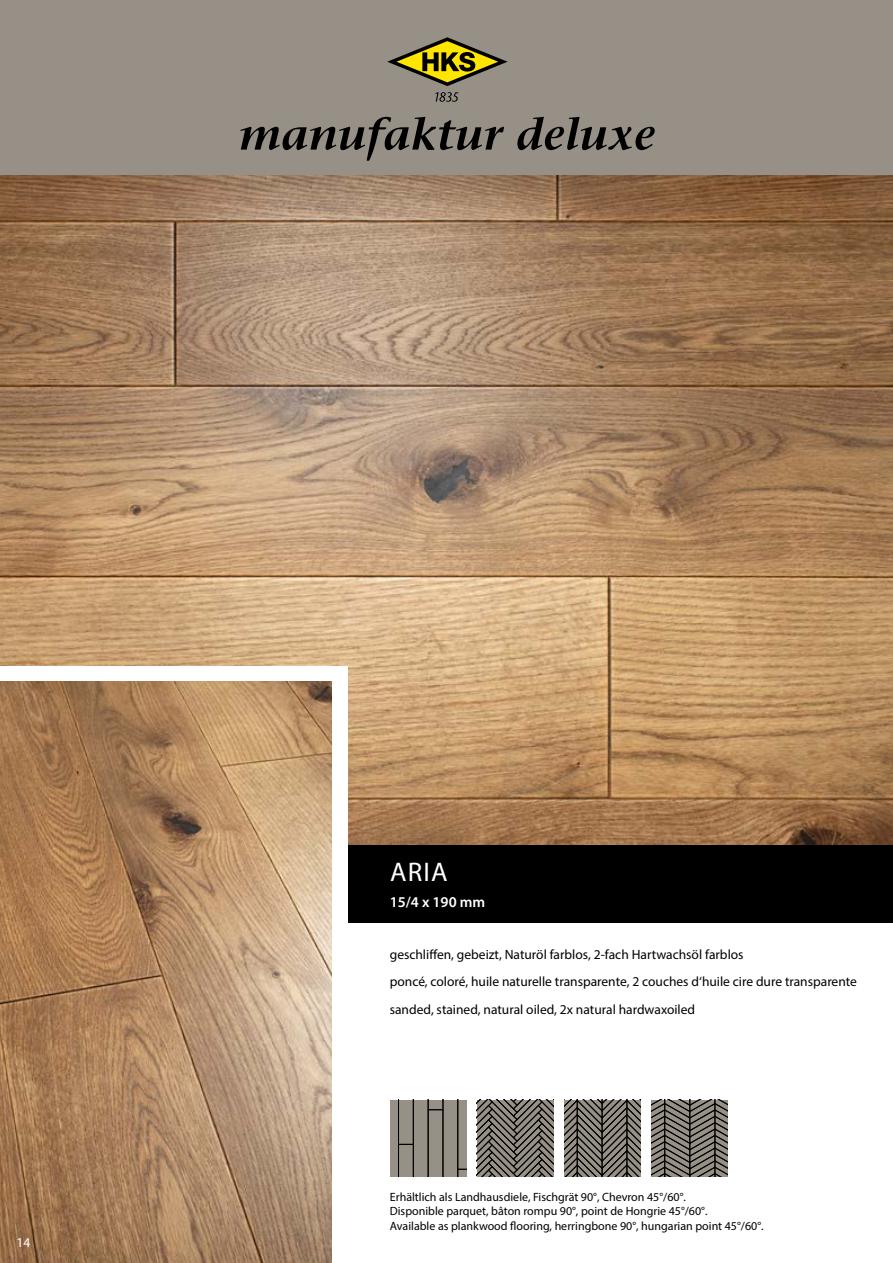
<style>
.page{position:relative;width:893px;height:1263px;background:#fff}
.page>*{position:absolute;margin:0;border:0;box-sizing:border-box;transform-origin:0 0}
.t1{font:27px "Myriad Pro";color:#fff}
.t2{font:600 15px "Myriad Pro";color:#fff}
.t3{font:13.5px/27.8px "Myriad Pro";color:#000}
.t4{font:13.5px "Myriad Pro";color:#fff}
.t5{font:12px/14.4px "Myriad Pro";color:#000}
</style>
<div class="page">
<div style="left:347px;top:844px;width:546px;height:79px;background:#000"></div>
<div style="left:0;top:0;width:893px;height:175px;background:#979087"></div>
<svg style="left:387px;top:37px;width:121px;height:49px"></svg>
<svg style="left:435px;top:92px;width:24px;height:10px"></svg>
<svg style="left:240px;top:117px;width:264px;height:44px"></svg>
<svg style="left:517px;top:117px;width:138px;height:33px"></svg>
<svg style="left:477px;top:1100px;width:76px;height:76px;background:#6a655f"></svg>
<svg style="left:564px;top:1100px;width:77px;height:76px;background:#68635d"></svg>
<svg style="left:651px;top:1100px;width:77px;height:76px;background:#6b6660"></svg>
<svg style="left:390px;top:1100px;width:76px;height:76px;background:#888279"></svg>
<img style="left:0;top:175px;width:893px;height:669px">
<div style="left:0;top:667px;width:347px;height:596px;background:#fff"></div>
<img style="left:0;top:682px;width:332px;height:581px">
<p class="t4" style="left:16px;top:1234px;width:15px">14</p>
<h1 class="t1" style="left:390px;top:856px;width:59px">ARIA</h1>
<p class="t2" style="left:390px;top:892px;width:97px">15/4 x 190 mm</p>
<p class="t3" style="left:390px;top:940px;width:469px">geschliffen, gebeizt, Naturöl farblos, 2-fach Hartwachsöl farblos<br>poncé, coloré, huile naturelle transparente, 2 couches d‘huile cire dure transparente sanded, stained, natural oiled, 2x natural hardwaxoiled</p>
<p class="t5" style="left:390px;top:1189px;width:375px">Erhältlich als Landhausdiele, Fischgrät 90°, Chevron 45°/60°.<br>Disponible parquet, bâton rompu 90°, point de Hongrie 45°/60°.<br>Available as plankwood flooring, herringbone 90°, hungarian point 45°/60°.</p>
</div>
